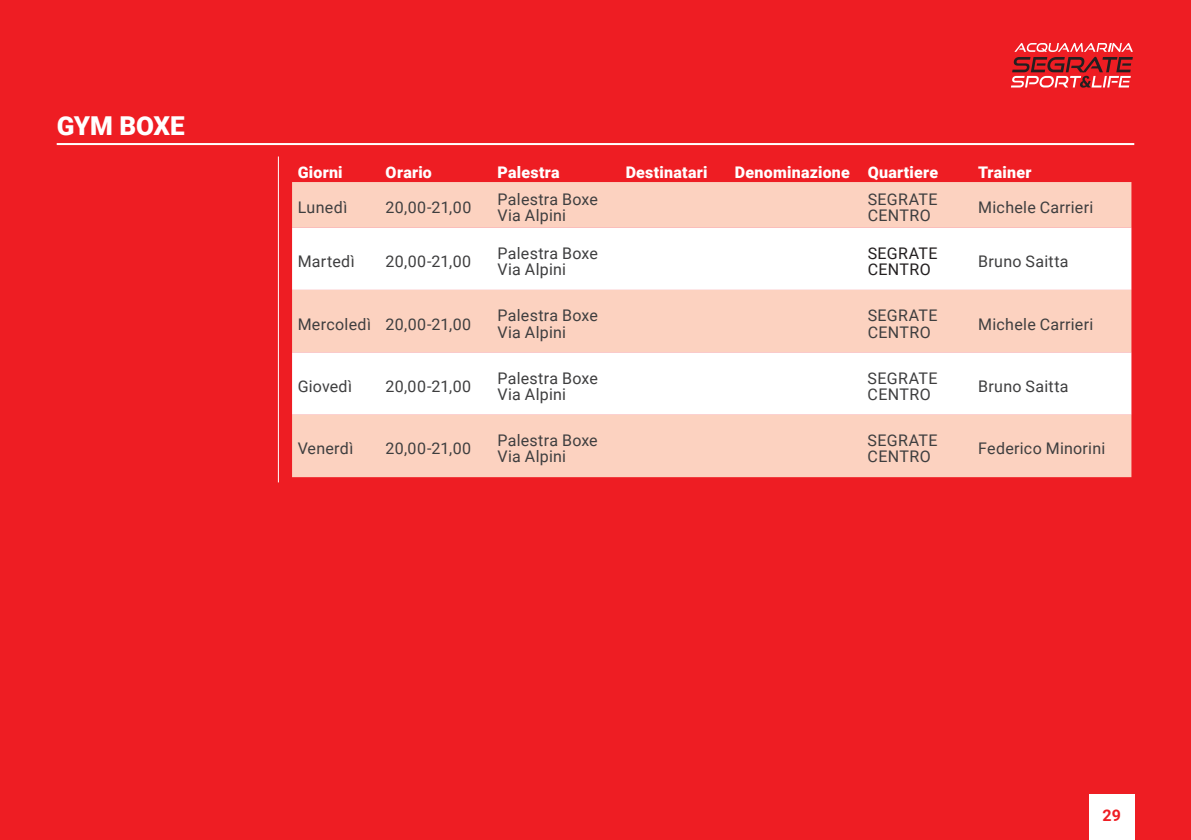
<style>
.page{position:relative;width:1191px;height:840px;background:#fff}
.page>*{position:absolute;margin:0;border:0;box-sizing:border-box;transform-origin:0 0}
.t1{font:900 26px "Roboto";letter-spacing:-.005em;color:#fff}
.t2{font:16px/16px "Roboto";letter-spacing:.015em;color:#3e3e3f}
.t3{font:900 16px "Roboto";letter-spacing:.015em;color:#fff}
.t4{font:16px/16px "Roboto";letter-spacing:.02em;color:#231f20}
.t5{font:700 16px "Roboto";color:#ee1d23}
</style>
<div class="page">
<div style="left:0;top:0;width:1191px;height:839px;background:#ee1d23"></div>
<div style="left:1089px;top:794px;width:45px;height:45px;background:#fff"></div>
<svg style="left:1011px;top:43px;width:121px;height:45px"></svg>
<div style="left:292px;top:182px;width:839px;height:295px;background:#fcd2c0"></div>
<svg style="left:292px;top:227px;width:839px;height:187px;background:#fdefe9"></svg>
<hr style="left:278px;top:156px;width:1px;height:326px;background:#fff">
<hr style="left:57px;top:143px;width:1077px;height:2px;background:#fff">
<h1 class="t1" style="left:57px;top:108px;width:129px">GYM BOXE</h1>
<p class="t3" style="left:298px;top:161px;width:46px">Giorni</p>
<p class="t3" style="left:386px;top:161px;width:48px">Orario</p>
<p class="t3" style="left:497px;top:161px;width:64px">Palestra</p>
<p class="t3" style="left:626px;top:161px;width:83px">Destinatari</p>
<p class="t3" style="left:735px;top:161px;width:205px">Denominazione Quartiere</p>
<p class="t3" style="left:978px;top:161px;width:55px">Trainer</p>
<p class="t2" style="left:298px;top:199px;width:51px">Lunedì</p>
<p class="t2" style="left:385px;top:199px;width:87px">20,00-21,00</p>
<p class="t2" style="left:497px;top:191px;width:102px">Palestra Boxe<br>Via Alpini</p>
<p class="t2" style="left:867px;top:191px;width:71px">SEGRATE<br>CENTRO</p>
<p class="t2" style="left:978px;top:199px;width:117px">Michele Carrieri</p>
<p class="t2" style="left:298px;top:252px;width:59px">Martedì</p>
<p class="t2" style="left:385px;top:252px;width:87px">20,00-21,00</p>
<p class="t2" style="left:497px;top:244px;width:102px">Palestra Boxe<br>Via Alpini</p>
<p class="t4" style="left:867px;top:244px;width:71px">SEGRATE<br>CENTRO</p>
<p class="t2" style="left:978px;top:252px;width:92px">Bruno Saitta</p>
<p class="t2" style="left:298px;top:315px;width:175px">Mercoledì 20,00-21,00</p>
<p class="t2" style="left:497px;top:307px;width:102px">Palestra Boxe<br>Via Alpini</p>
<p class="t2" style="left:867px;top:307px;width:71px">SEGRATE<br>CENTRO</p>
<p class="t2" style="left:978px;top:315px;width:117px">Michele Carrieri</p>
<p class="t2" style="left:298px;top:377px;width:56px">Giovedì</p>
<p class="t2" style="left:385px;top:377px;width:87px">20,00-21,00</p>
<p class="t2" style="left:497px;top:369px;width:102px">Palestra Boxe<br>Via Alpini</p>
<p class="t2" style="left:867px;top:369px;width:71px">SEGRATE<br>CENTRO</p>
<p class="t2" style="left:978px;top:377px;width:92px">Bruno Saitta</p>
<p class="t2" style="left:298px;top:440px;width:57px">Venerdì</p>
<p class="t2" style="left:385px;top:440px;width:87px">20,00-21,00</p>
<p class="t2" style="left:497px;top:432px;width:102px">Palestra Boxe<br>Via Alpini</p>
<p class="t2" style="left:867px;top:432px;width:71px">SEGRATE<br>CENTRO</p>
<p class="t2" style="left:978px;top:440px;width:129px">Federico Minorini</p>
<p class="t5" style="left:1102px;top:803px;width:20px">29</p>
</div>
